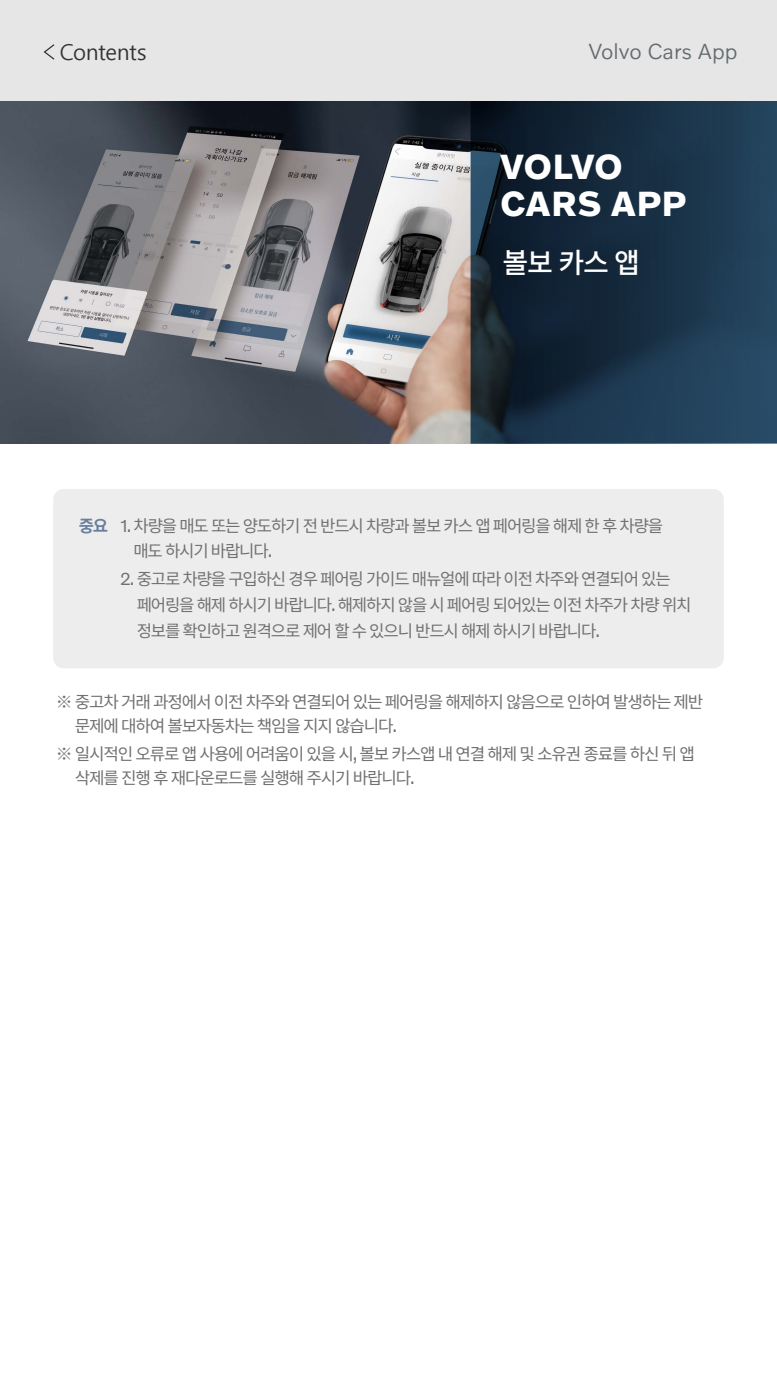
<style>
.page{position:relative;width:777px;height:1380px;background:#fff}
.page>*{position:absolute;margin:0;border:0;box-sizing:border-box;transform-origin:0 0}
.t1{font:700 35.31px/37.6px "Volvo Novum";letter-spacing:.02em;color:#fff}
.t2{font:500 28.12px "Noto Sans CJ Kkr";color:#fff}
.t3{font:300 22.06px "Volvo Novum";color:#636b70}
.t4{font:21.88px "Malgun Gothic";letter-spacing:-.015em;color:#333}
.t5{font:16.69px/25.6px "Noto Sans CJ Kkr";letter-spacing:-.07em;color:#727171}
.s1{font-weight:700;color:#697f9f}
.s2{font-family:"Volvo Novum";font-size:17.5px}
</style>
<div class="page">
<img style="left:0;top:100px;width:470px;height:344px">
<svg style="left:470px;top:100px;width:306px;height:344px;background:#1a3145"></svg>
<div style="left:0;top:0;width:776px;height:100px;background:#e6e6e6"></div>
<svg style="left:43px;top:44px;width:12px;height:16px"></svg>
<div style="left:53px;top:489px;width:670px;height:179px;background:#ededed;border-radius:10px"></div>
<h3 class="t4" style="left:60px;top:40px;width:88px">Contents</h3>
<h3 class="t3" style="left:588px;top:37px;width:151px">Volvo Cars App</h3>
<h1 class="t1" style="left:500px;top:146px;width:187px">VOLVO<br>CARS APP</h1>
<h2 class="t2" style="left:502px;top:247px;width:139px">볼보 카스 앱</h2>
<p class="t5" style="left:133px;top:513px;width:531px;text-indent:-55px"><span class="s1">중요</span> <span class="s2">1.</span> 차량을 매도 또는 양도하기 전 반드시 차량과 볼보 카스 앱 페어링을 해제 한 후 차량을 매도 하시기 바랍니다<span class="s2">.</span></p>
<p class="t5" style="left:137px;top:567px;width:556px;text-indent:-16px"><span class="s2">2.</span> 중고로 차량을 구입하신 경우 페어링 가이드 매뉴얼에 따라 이전 차주와 연결되어 있는 페어링을 해제 하시기 바랍니다<span class="s2">.</span> 해제하지 않을 시 페어링 되어있는 이전 차주가 차량 위치 정보를 확인하고 원격으로 제어 할 수 있으니 반드시 해제 하시기 바랍니다<span class="s2">.</span></p>
<p class="t5" style="left:75px;top:690px;width:630px;line-height:24.4px;text-indent:-19px">※ 중고차 거래 과정에서 이전 차주와 연결되어 있는 페어링을 해제하지 않음으로 인하여 발생하는 제반 문제에 대하여 볼보자동차는 책임을 지지 않습니다<span class="s2">.</span></p>
<p class="t5" style="left:75px;top:742px;width:621px;line-height:24.4px;text-indent:-19px">※ 일시적인 오류로 앱 사용에 어려움이 있을 시<span class="s2">,</span> 볼보 카스앱 내 연결 해제 및 소유권 종료를 하신 뒤 앱 삭제를 진행 후 재다운로드를 실행해 주시기 바랍니다<span class="s2">.</span></p>
</div>
